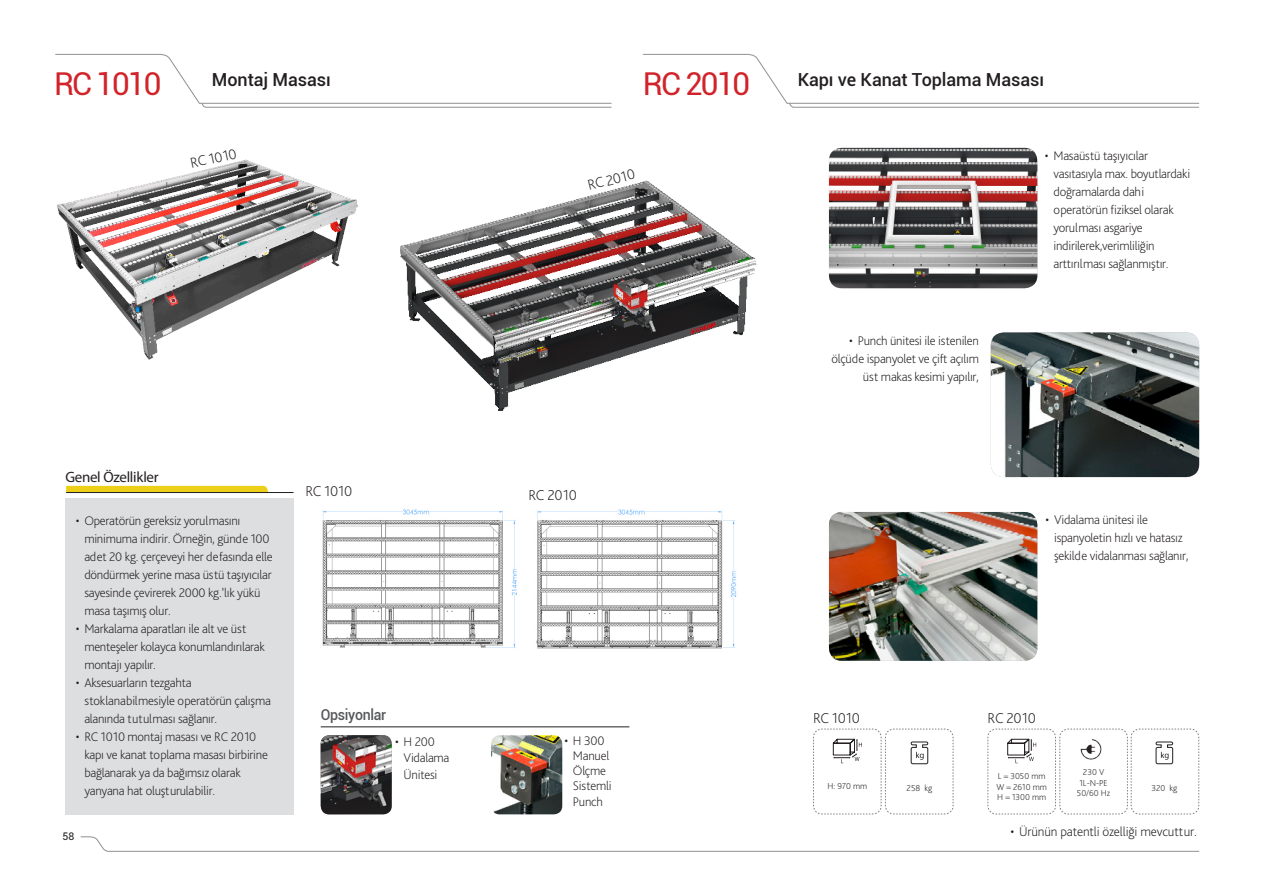
<style>
.page{position:relative;width:1263px;height:893px;background:#fff}
.page>*{position:absolute;margin:0;border:0;box-sizing:border-box;transform-origin:0 0}
.t1{font:31.5px "Roboto";letter-spacing:-.06em;color:#d1232a}
.t2{font:500 18px "Roboto";letter-spacing:-.005em;color:#231f20}
.t3{font:200 15px "Bliss Pro";letter-spacing:-.02em;color:#231f20}
.t4{font:15px "Myriad Pro";letter-spacing:-.02em;color:#231f20}
.t5{font:500 15px "Roboto";letter-spacing:-.02em;color:#57585a;scale:.94 1}
.t6{font:200 13.5px "Bliss Pro";letter-spacing:-.01em;color:#231f20}
.t7{font:200 13.05px/18px "Bliss Pro";letter-spacing:-.02em;color:#231f20}
.t8{font:10.5px "Roboto";color:#231f20}
.t9{font:200 9px/10.5px "Bliss Pro";color:#231f20}
</style>
<div class="page">
<svg style="left:80px;top:836px;width:1120px;height:16px"></svg>
<img style="left:991px;top:332px;width:208px;height:145px">
<img style="left:829px;top:148px;width:208px;height:140px">
<img style="left:829px;top:512px;width:208px;height:149px">
<img style="left:400px;top:180px;width:357px;height:231px">
<img style="left:56px;top:159px;width:301px;height:201px">
<svg style="left:987px;top:728px;width:212px;height:87px"></svg>
<img style="left:1081px;top:739px;width:21px;height:21px">
<svg style="left:813px;top:728px;width:141px;height:87px"></svg>
<img style="left:536px;top:509px;width:201px;height:140px">
<img style="left:321px;top:735px;width:71px;height:79px">
<hr style="left:321px;top:727px;width:308px;height:1px;background:#231f20">
<img style="left:491px;top:735px;width:71px;height:79px">
<img style="left:322px;top:509px;width:195px;height:139px">
<div style="left:65px;top:498px;width:229px;height:316px;background:#dddee0"></div>
<svg style="left:66px;top:486px;width:202px;height:6px"></svg>
<hr style="left:66px;top:492px;width:228px;height:1px;background:#231f20">
<svg style="left:55px;top:54px;width:557px;height:54px"></svg>
<svg style="left:642px;top:54px;width:558px;height:54px"></svg>
<h2 class="t2" style="left:212px;top:67px;width:120px">Montaj Masası</h2>
<h2 class="t2" style="left:798px;top:67px;width:248px">Kapı ve Kanat Toplama Masası</h2>
<h1 class="t1" style="left:54px;top:62px;width:109px">RC 1010</h1>
<h1 class="t1" style="left:643px;top:62px;width:109px">RC 2010</h1>
<p class="t3" style="left:189px;top:154px;width:48px;rotate:-12deg">RC 1010</p>
<p class="t3" style="left:586px;top:176px;width:50px;rotate:-14deg">RC 2010</p>
<p class="t4" style="left:65px;top:468px;width:95px">Genel Özellikler</p>
<p class="t7" style="left:84px;top:511px;width:190px;text-indent:-9px">• Operatörün gereksiz yorulmasını minimuma indirir. Örneğin, günde 100 adet 20 kg. çerçeveyi her defasında elle döndürmek yerine masa üstü taşıyıcılar sayesinde çevirerek 2000 kg.’lık yükü masa taşımış olur.</p>
<p class="t7" style="left:84px;top:619px;width:182px;text-indent:-9px">• Markalama aparatları ile alt ve üst menteşeler kolayca konumlandırılarak montajı yapılır.</p>
<p class="t7" style="left:84px;top:673px;width:188px;text-indent:-9px">• Aksesuarların tezgahta stoklanabilmesiyle operatörün çalışma alanında tutulması sağlanır.</p>
<p class="t7" style="left:84px;top:727px;width:185px;text-indent:-9px">• RC 1010 montaj masası ve RC 2010 kapı ve kanat toplama masası birbirine bağlanarak ya da bağımsız olarak yanyana hat oluşturulabilir.</p>
<p class="t8" style="left:63px;top:829px;width:13px">58</p>
<p class="t3" style="left:305px;top:482px;width:48px">RC 1010</p>
<p class="t3" style="left:528px;top:486px;width:50px">RC 2010</p>
<p class="t5" style="left:321px;top:704px;width:71px">Opsiyonlar</p>
<p class="t7" style="left:404px;top:733px;width:47px;line-height:16.5px;text-indent:-9px">• H 200<br>Vidalama<br>Ünitesi</p>
<p class="t7" style="left:573px;top:732px;width:40px;line-height:15px;text-indent:-9px">• H 300<br>Manuel<br>Ölçme<br>Sistemli</p>
<p class="t7" style="left:573px;top:792px;width:32px">Punch</p>
<p class="t7" style="left:831px;top:331px;width:149px;text-align:right">• Punch ünitesi ile istenilen ölçüde ispanyolet ve çift açılım üst makas kesimi yapılır,</p>
<p class="t7" style="left:1053px;top:146px;width:138px;text-indent:-9px">• Masaüstü taşıyıcılar vasıtasıyla max. boyutlardaki doğramalarda dahi operatörün fiziksel olarak yorulması asgariye indirilerek,verimliliğin arttırılması sağlanmıştır.</p>
<p class="t7" style="left:1054px;top:511px;width:136px;text-indent:-9px">• Vidalama ünitesi ile ispanyoletin hızlı ve hatasız şekilde vidalanması sağlanır,</p>
<p class="t3" style="left:813px;top:708px;width:48px">RC 1010</p>
<p class="t9" style="left:827px;top:781px;width:41px">H: 970 mm</p>
<p class="t9" style="left:906px;top:783px;width:27px">258 kg</p>
<p class="t3" style="left:987px;top:708px;width:50px">RC 2010</p>
<p class="t9" style="left:996px;top:771px;width:52px">L = 3050 mm<br>W = 2610 mm<br>H = 1300 mm</p>
<p class="t9" style="left:1077px;top:766px;width:35px;text-align:center">230 V<br>1L-N-PE<br>50/60 Hz</p>
<p class="t9" style="left:1151px;top:783px;width:27px">320 kg</p>
<p class="t6" style="left:1010px;top:823px;width:188px">• Ürünün patentli özelliği mevcuttur.</p>
</div>
